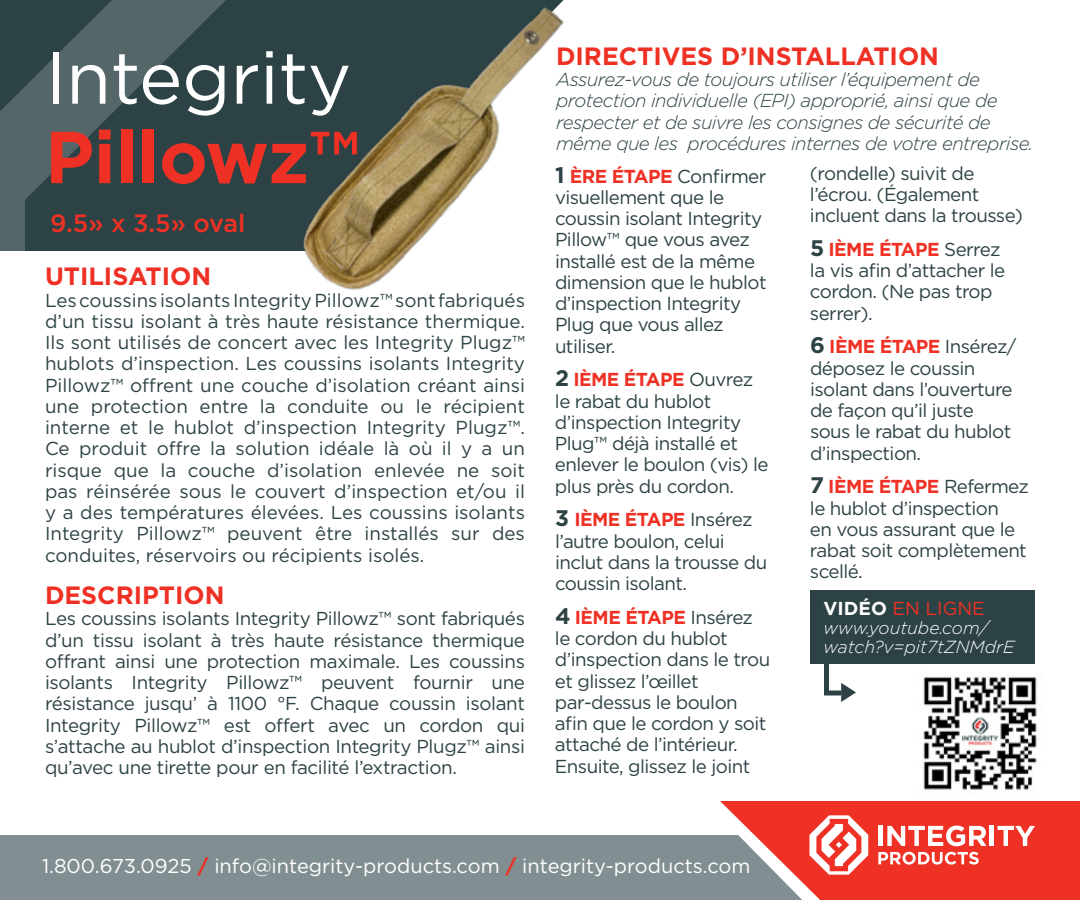
<style>
.page{position:relative;width:1080px;height:900px;background:#fff}
.page>*{position:absolute;margin:0;border:0;box-sizing:border-box;transform-origin:0 0}
.t1{font:73.5px "Gotham";letter-spacing:-.005em;color:#fff}
.t2{font:700 73.5px "Gotham";letter-spacing:-.005em;color:#ee3124}
.t3{font:700 25px "Gotham";color:#ee3124}
.t4{font:500 25px "Gotham";color:#ee3124}
.t5{font:20px "Gotham";color:#fff}
.t6{font:18.75px/21.2px "Gotham";letter-spacing:-.03em;color:#2d4245}
.t7{font:italic 300 18.75px/21.2px "Gotham";letter-spacing:-.03em;color:#2d4245}
.t8{font:18.75px "Gotham";color:#ee3124}
.t9{font:italic 300 17.5px/18.8px "Gotham";color:#fff}
.s1{font-weight:700;font-size:22.5px}
.s2{font-weight:700;color:#ee3124}
.s3{font-weight:700;color:#fff}
</style>
<div class="page">
<svg style="left:0;top:0;width:211px;height:251px;background:#3c4f52"></svg>
<img style="left:909px;top:663px;width:128px;height:127px">
<div style="left:810px;top:590px;width:225px;height:73px;background:#2d4245"></div>
<svg style="left:822px;top:663px;width:34px;height:39px"></svg>
<img style="left:211px;top:0;width:353px;height:290px">
<div style="left:0;top:835px;width:720px;height:65px;background:#828f92"></div>
<svg style="left:720px;top:801px;width:360px;height:99px;background:#e65a51"></svg>
<h1 class="t1" style="left:45px;top:31px;width:308px">Integrity</h1>
<h1 class="t2" style="left:45px;top:108px;width:316px">Pillowz™</h1>
<h2 class="t4" style="left:50px;top:207px;width:197px">9.5» x 3.5» oval</h2>
<h2 class="t3" style="left:45px;top:260px;width:168px">UTILISATION</h2>
<p class="t6" style="left:45px;top:289px;width:482px;text-align:justify">Les coussins isolants Integrity Pillowz™ sont fabriqués d’un tissu isolant à très haute résistance thermique.<br>Ils sont utilisés de concert avec les Integrity Plugz™ hublots d’inspection. Les coussins isolants Integrity Pillowz™ offrent une couche d’isolation créant ainsi une protection entre la conduite ou le récipient interne et le hublot d’inspection Integrity Plugz™.<br>Ce produit offre la solution idéale là où il y a un risque que la couche d’isolation enlevée ne soit pas réinsérée sous le couvert d’inspection et/ou il y a des températures élevées. Les coussins isolants Integrity Pillowz™ peuvent être installés sur des conduites, réservoirs ou récipients isolés.</p>
<h2 class="t3" style="left:45px;top:579px;width:181px">DESCRIPTION</h2>
<p class="t6" style="left:45px;top:608px;width:482px;text-align:justify">Les coussins isolants Integrity Pillowz™ sont fabriqués d’un tissu isolant à très haute résistance thermique offrant ainsi une protection maximale. Les coussins isolants Integrity Pillowz™ peuvent fournir une résistance jusqu’ à 1100 °F. Chaque coussin isolant Integrity Pillowz™ est offert avec un cordon qui s’attache au hublot d’inspection Integrity Plugz™ ainsi qu’avec une tirette pour en facilité l’extraction.</p>
<h2 class="t3" style="left:556px;top:40px;width:385px">DIRECTIVES D’INSTALLATION</h2>
<p class="t7" style="left:556px;top:68px;width:479px">Assurez-vous de toujours utiliser l’équipement de protection individuelle (EPI) approprié, ainsi que de respecter et de suivre les consignes de sécurité de même que les procédures internes de votre entreprise.</p>
<p class="t6" style="left:555px;top:165px;width:213px"><span class="s1">1</span> <span class="s2">ÈRE ÉTAPE</span> Confirmer visuellement que le coussin isolant Integrity<br>Pillow™ que vous avez installé est de la même dimension que le hublot d’inspection Integrity<br>Plug que vous allez utiliser.</p>
<p class="t6" style="left:555px;top:369px;width:215px"><span class="s1">2</span> <span class="s2">IÈME ÉTAPE</span> Ouvrez le rabat du hublot d’inspection Integrity<br>Plug™ déjà installé et enlever le boulon (vis) le plus près du cordon.</p>
<p class="t6" style="left:555px;top:509px;width:214px"><span class="s1">3</span> <span class="s2">IÈME ÉTAPE</span> Insérez l’autre boulon, celui inclut dans la trousse du coussin isolant.</p>
<p class="t6" style="left:555px;top:606px;width:217px"><span class="s1">4</span> <span class="s2">IÈME ÉTAPE</span> Insérez le cordon du hublot d’inspection dans le trou et glissez l’œillet par-dessus le boulon afin que le cordon y soit attaché de l’intérieur.<br>Ensuite, glissez le joint</p>
<p class="t6" style="left:810px;top:162px;width:214px">(rondelle) suivit de l’écrou. (Également incluent dans la trousse)</p>
<p class="t6" style="left:810px;top:238px;width:197px"><span class="s1">5</span> <span class="s2">IÈME ÉTAPE</span> Serrez la vis afin d’attacher le cordon. (Ne pas trop serrer).</p>
<p class="t6" style="left:810px;top:336px;width:208px"><span class="s1">6</span> <span class="s2">IÈME ÉTAPE</span> Insérez/ déposez le coussin isolant dans l’ouverture de façon qu’il juste sous le rabat du hublot d’inspection.</p>
<p class="t6" style="left:810px;top:476px;width:221px"><span class="s1">7</span> <span class="s2">IÈME ÉTAPE</span> Refermez le hublot d’inspection<br>en vous assurant que le rabat soit complètement scellé.</p>
<p class="t8" style="left:823px;top:596px;width:163px"><span class="s3">VIDÉO</span> EN LIGNE</p>
<p class="t9" style="left:823px;top:618px;width:193px">www.youtube.com/ watch?v=pit7tZNMdrE</p>
<p class="t5" style="left:42px;top:854px;width:710px">1.800.673.0925 <span class="s2">/</span> info@integrity-products.com <span class="s2">/</span> integrity-products.com</p>
</div>
